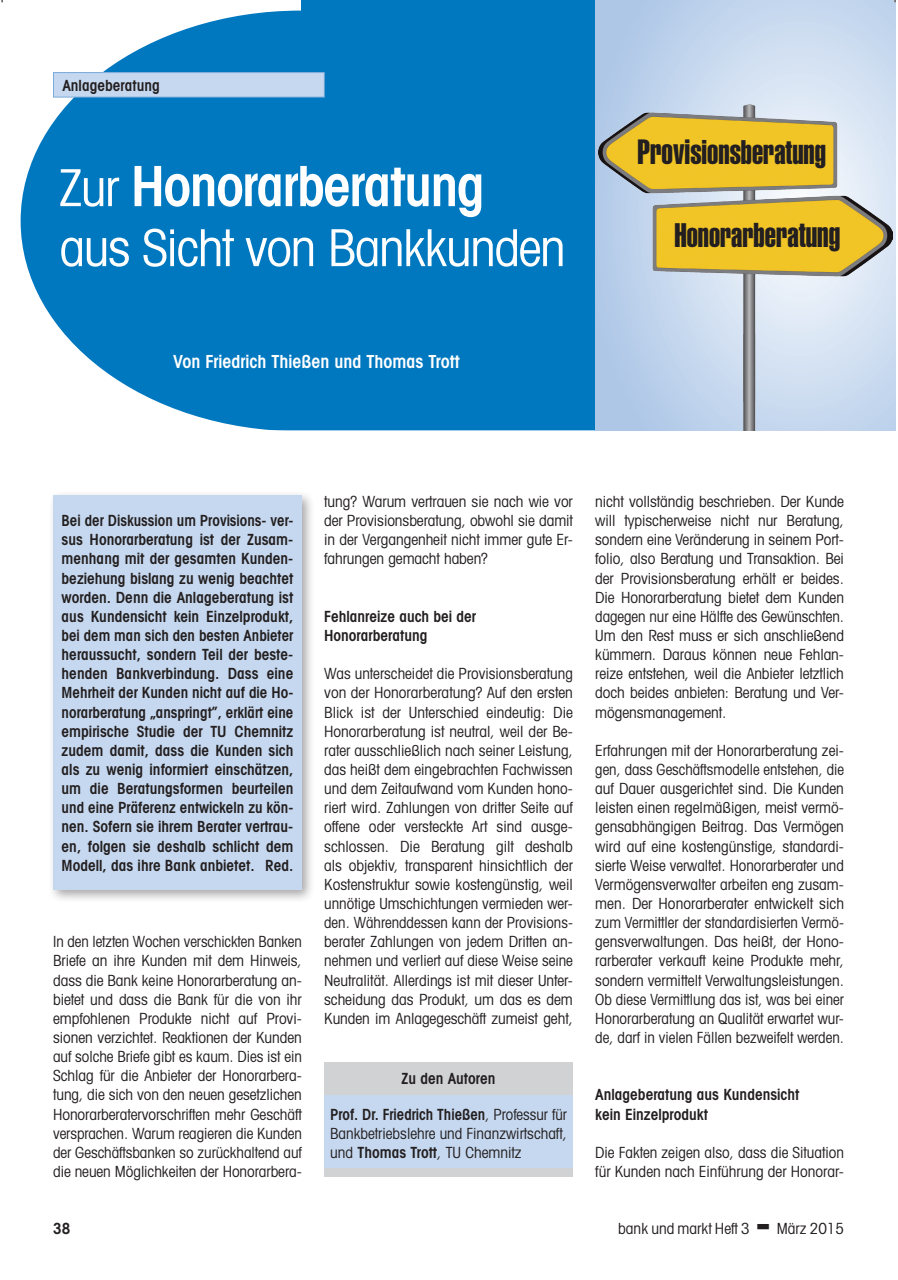
<style>
.page{position:relative;width:898px;height:1280px;background:#fff}
.page>*{position:absolute;margin:0;border:0;box-sizing:border-box;transform-origin:0 0}
.t1{font:600 condensed 55.5px "Avant Garde";letter-spacing:-.025em;color:#fff}
.t2{font:condensed 51px "Avant Garde";letter-spacing:-.025em;color:#fff}
.t3{font:33.45px "Helvetica Extra Compressed";color:#231f20}
.t4{font:600 condensed 18px "Avant Garde";color:#fff}
.t5{font:condensed 15.3px/19.2px "Avant Garde";letter-spacing:-.005em;color:#231f20;text-align:justify}
.t6{font:600 condensed 15.3px/19.2px "Avant Garde";color:#231f20}
.s1{font-weight:400;font-size:51px}
.s2{font-size:34.5px}
.s3{font-size:33.75px}
.s4{font-size:33.9px}
.s5{font-weight:600}
</style>
<div class="page">
<svg style="left:21px;top:11px;width:574px;height:419px;background:#1a85c6"></svg>
<div style="left:301px;top:0;width:308px;height:11px;background:#0078c0"></div>
<div style="left:53px;top:73px;width:271px;height:24px;background:#c6d8ef"></div>
<div style="left:53px;top:72px;width:272px;height:25px;border:1px solid #7aabdb"></div>
<div style="left:48px;top:490px;width:268px;height:413px;background:#231f20;opacity:.4"></div>
<div style="left:53px;top:495px;width:249px;height:394px;background:#c6d8ef"></div>
<div style="left:324px;top:1089px;width:249px;height:87px;background:#c6d8ef"></div>
<div style="left:324px;top:1062px;width:249px;height:32px;background:#d1d2d4"></div>
<div style="left:324px;top:1167px;width:249px;height:9px;background:#d1d2d4"></div>
<svg style="left:595px;top:0;width:300px;height:430px;background:#c4d6ed"></svg>
<img style="left:599px;top:105px;width:294px;height:229px">
<img style="left:599px;top:334px;width:294px;height:96px">
<p class="t6" style="left:62px;top:75px;width:99px">Anlageberatung</p>
<h1 class="t1" style="left:60px;top:152px;width:427px"><span class="s1">Zur</span> Honorarberatung</h1>
<h2 class="t2" style="left:60px;top:216px;width:508px">aus Sicht von Bankkunden</h2>
<p class="t4" style="left:173px;top:350px;width:288px">Von Friedrich Thießen und Thomas Trott</p>
<h3 class="t3" style="left:637px;top:132px;width:190px"><span class="s2">Provi</span><span class="s3">sions</span>beratung</h3>
<h3 class="t3" style="left:674px;top:215px;width:167px">Honorar<span class="s4">bera</span><span class="s2">tung</span></h3>
<p class="t6" style="left:62px;top:511px;width:233px;text-align:justify">Bei der Diskussion um Provisions- ver&shy;sus Honorarberatung ist der Zusam&shy;menhang mit der gesamten Kunden&shy;beziehung bislang zu wenig beachtet worden. Denn die Anlageberatung ist aus Kundensicht kein Einzelprodukt, bei dem man sich den besten Anbieter heraussucht, sondern Teil der beste&shy;henden Bankverbindung. Dass eine Mehrheit der Kunden nicht auf die Ho&shy;norarberatung „anspringt”, erklärt eine empirische Studie der TU Chemnitz zudem damit, dass die Kunden sich als zu wenig informiert einschätzen, um die Beratungsformen beurteilen und eine Präferenz entwickeln zu kön&shy;nen. Sofern sie ihrem Berater vertrau&shy;en, folgen sie deshalb schlicht dem Modell, das ihre Bank anbietet. Red.</p>
<p class="t5" style="left:53px;top:931px;width:250px">In den letzten Wochen verschickten Banken Briefe an ihre Kunden mit dem Hinweis, dass die Bank keine Honorarberatung an&shy;bietet und dass die Bank für die von ihr empfohlenen Produkte nicht auf Provi&shy;sionen verzichtet. Reaktionen der Kunden auf solche Briefe gibt es kaum. Dies ist ein Schlag für die Anbieter der Honorarbera&shy;tung, die sich von den neuen gesetzlichen Honorarberatervorschriften mehr Geschäft versprachen. Warum reagieren die Kunden der Geschäftsbanken so zurückhaltend auf die neuen Möglichkeiten der Honorarbera-</p>
<p class="t5" style="left:324px;top:491px;width:250px">tung? Warum vertrauen sie nach wie vor der Provisionsberatung, obwohl sie damit in der Vergangenheit nicht immer gute Er&shy;fahrungen gemacht haben?</p>
<p class="t6" style="left:324px;top:606px;width:154px">Fehlanreize auch bei der<br>Honorarberatung</p>
<p class="t5" style="left:324px;top:663px;width:250px">Was unterscheidet die Provisionsberatung von der Honorarberatung? Auf den ersten Blick ist der Unterschied eindeutig: Die Honorarberatung ist neutral, weil der Be&shy;rater ausschließlich nach seiner Leistung, das heißt dem eingebrachten Fachwissen und dem Zeitaufwand vom Kunden hono&shy;riert wird. Zahlungen von dritter Seite auf offene oder versteckte Art sind ausge&shy;schlossen. Die Beratung gilt deshalb als objektiv, transparent hinsichtlich der Kostenstruktur sowie kostengünstig, weil unnötige Umschichtungen vermieden wer&shy;den. Währenddessen kann der Provisions&shy;berater Zahlungen von jedem Dritten an&shy;nehmen und verliert auf diese Weise seine Neutralität. Allerdings ist mit dieser Unter&shy;scheidung das Produkt, um das es dem Kunden im Anlagegeschäft zumeist geht,</p>
<p class="t6" style="left:402px;top:1069px;width:95px">Zu den Autoren</p>
<p class="t5" style="left:330px;top:1104px;width:238px"><span class="s5">Prof. Dr. Friedrich Thießen</span>, Professur für Bankbetriebslehre und Finanzwirtschaft, und <span class="s5">Thomas Trott</span>, TU Chemnitz</p>
<p class="t5" style="left:595px;top:491px;width:250px">nicht vollständig beschrieben. Der Kunde will typischerweise nicht nur Beratung, sondern eine Veränderung in seinem Port&shy;folio, also Beratung und Transaktion. Bei der Provisionsberatung erhält er beides.<br>Die Honorarberatung bietet dem Kunden dagegen nur eine Hälfte des Gewünschten.<br>Um den Rest muss er sich anschließend kümmern. Daraus können neue Fehlan&shy;reize entstehen, weil die Anbieter letztlich doch beides anbieten: Beratung und Ver&shy;mögensmanagement.</p>
<p class="t5" style="left:595px;top:740px;width:250px">Erfahrungen mit der Honorarberatung zei&shy;gen, dass Geschäftsmodelle entstehen, die auf Dauer ausgerichtet sind. Die Kunden leisten einen regelmäßigen, meist vermö&shy;gensabhängigen Beitrag. Das Vermögen wird auf eine kostengünstige, standardi&shy;sierte Weise verwaltet. Honorarberater und Vermögensverwalter arbeiten eng zusam&shy;men. Der Honorarberater entwickelt sich zum Vermittler der standardisierten Vermö&shy;gensverwaltungen. Das heißt, der Hono&shy;rarberater verkauft keine Produkte mehr, sondern vermittelt Verwaltungsleistungen.<br>Ob diese Vermittlung das ist, was bei einer Honorarberatung an Qualität erwartet wur&shy;de, darf in vielen Fällen bezweifelt werden.</p>
<p class="t6" style="left:595px;top:1085px;width:206px">Anlageberatung aus Kundensicht kein Einzelprodukt</p>
<p class="t5" style="left:595px;top:1142px;width:250px">Die Fakten zeigen also, dass die Situation für Kunden nach Einführung der Honorar-</p>
<p class="t6" style="left:53px;top:1218px;width:19px">38</p>
<p class="t5" style="left:618px;top:1218px;width:133px">bank und markt Heft 3</p>
<p class="t5" style="left:777px;top:1218px;width:69px">März 2015</p>
</div>
